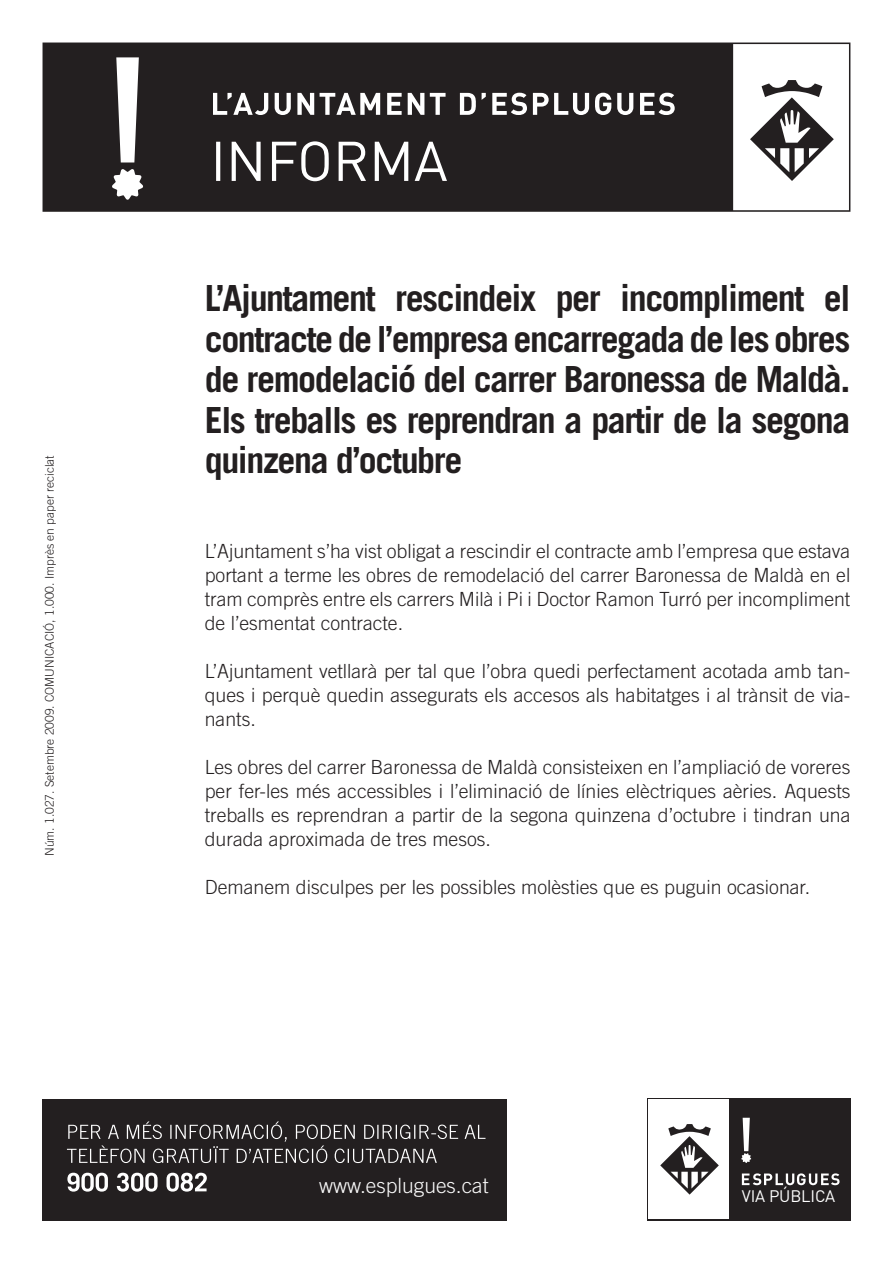
<style>
.page{position:relative;width:893px;height:1263px;background:#fff}
.page>*{position:absolute;margin:0;border:0;box-sizing:border-box;transform-origin:0 0}
.t1{font:700 36px/40.5px "Trade Gothic LT Com";letter-spacing:-.04em;color:#231f20;text-align:justify}
.t2{font:300 21px "Trade Gothic LT Com";color:#fafafa}
.t3{font:300 19.5px/24px "Trade Gothic LT Com";color:#231f20;text-align:justify}
.t4{font:16.5px "DIN";letter-spacing:-.01em;color:#fff}
.t5{font:300 12px "Trade Gothic LT Com";color:#231f20}
</style>
<div class="page">
<svg style="left:43px;top:43px;width:807px;height:169px;background:#433f40"></svg>
<svg style="left:216px;top:141px;width:231px;height:40px"></svg>
<svg style="left:213px;top:93px;width:462px;height:22px"></svg>
<svg style="left:112px;top:57px;width:32px;height:143px"></svg>
<div style="left:43px;top:1098px;width:464px;height:122px;background:#231f20"></div>
<svg style="left:67px;top:1173px;width:140px;height:18px"></svg>
<svg style="left:67px;top:1121px;width:418px;height:42px"></svg>
<div style="left:647px;top:1098px;width:203px;height:122px;background:#231f20"></div>
<div style="left:648px;top:1100px;width:81px;height:119px;background:#fff"></div>
<svg style="left:660px;top:1124px;width:59px;height:70px"></svg>
<svg style="left:741px;top:1118px;width:10px;height:45px"></svg>
<svg style="left:742px;top:1173px;width:97px;height:12px"></svg>
<p class="t5" style="left:43px;top:856px;width:402px;rotate:-90deg">Núm. 1.027. Setembre 2009. COMUNICACIÓ, 1.000. Imprès en paper reciclat</p>
<p class="t1" style="left:205px;top:278px;width:647px">L’Ajuntament rescindeix per incompliment el contracte de l’empresa encarregada de les obres de remodelació del carrer Baronessa de Maldà.<br>Els treballs es reprendran a partir de la segona quinzena d’octubre</p>
<p class="t3" style="left:205px;top:539px;width:647px">L’Ajuntament s’ha vist obligat a rescindir el contracte amb l’empresa que estava portant a terme les obres de remodelació del carrer Baronessa de Maldà en el tram comprès entre els carrers Milà i Pi i Doctor Ramon Turró per incompliment de l’esmentat contracte.</p>
<p class="t3" style="left:205px;top:659px;width:647px">L’Ajuntament vetllarà per tal que l’obra quedi perfectament acotada amb tan&shy;ques i perquè quedin assegurats els accesos als habitatges i al trànsit de via&shy;nants.</p>
<p class="t3" style="left:205px;top:755px;width:647px">Les obres del carrer Baronessa de Maldà consisteixen en l’ampliació de voreres per fer-les més accessibles i l’eliminació de línies elèctriques aèries. Aquests treballs es reprendran a partir de la segona quinzena d’octubre i tindran una durada aproximada de tres mesos.</p>
<p class="t3" style="left:205px;top:875px;width:607px">Demanem disculpes per les possibles molèsties que es puguin ocasionar.</p>
<p class="t2" style="left:319px;top:1173px;width:171px">www.esplugues.cat</p>
<p class="t4" style="left:742px;top:1186px;width:95px">VIA PÚBLICA</p>
</div>
